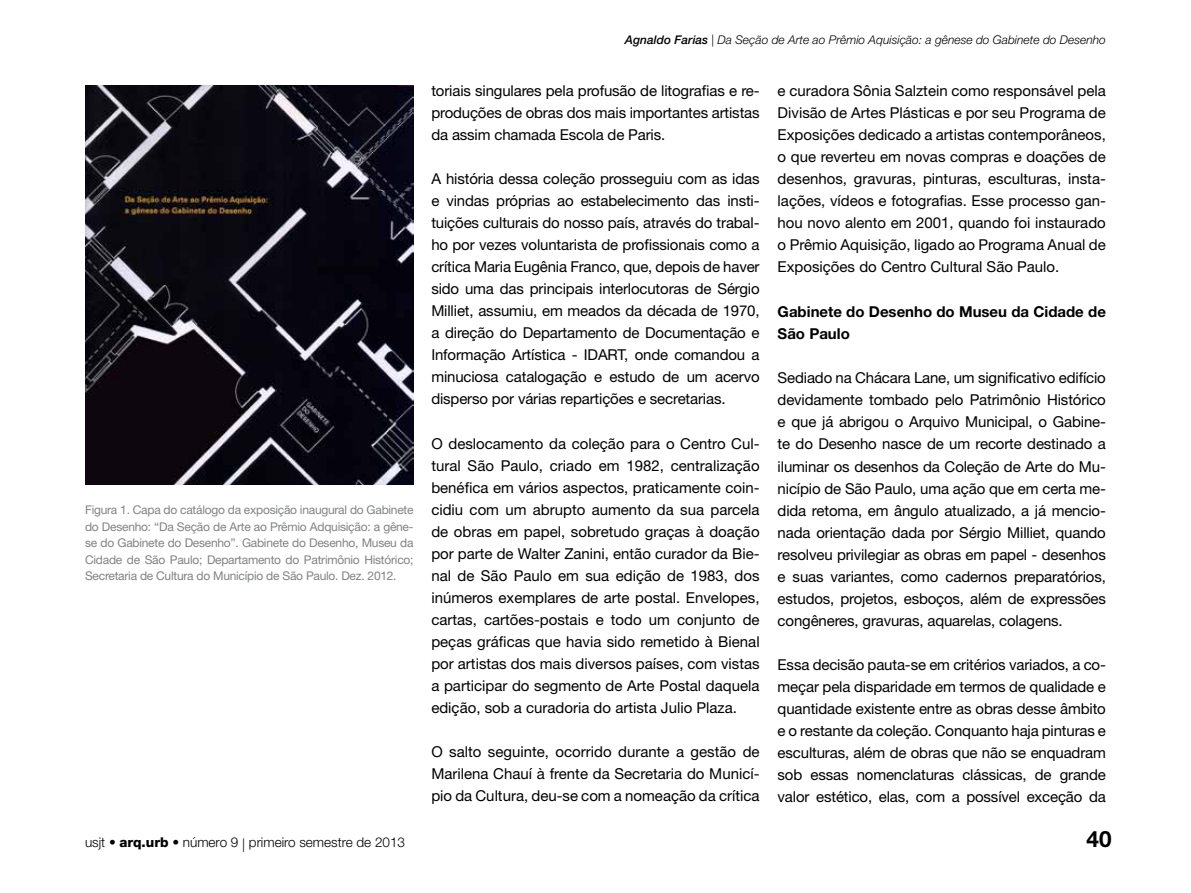
<style>
.page{position:relative;width:1191px;height:893px;background:#fff}
.page>*{position:absolute;margin:0;border:0;box-sizing:border-box;transform-origin:0 0}
.t1{font:700 22.5px "Helvetica Neue LT Std";color:#000}
.t2{font:15px/22px "Helvetica Neue LT Std";letter-spacing:-.01em;color:#000;text-align:justify}
.t3{font:700 15px/22.5px "Helvetica Neue LT Std";color:#000}
.t4{font:300 13.5px "Helvetica Neue LT Std";color:#000}
.t5{font:12px/16.5px "Helvetica Neue LT Std";letter-spacing:-.02em;color:#808285;text-align:justify}
.t6{font:italic 300 12px "Helvetica Neue LT Std";color:#000}
.s1{font-weight:800}
.s2{font-weight:500}
</style>
<div class="page">
<img style="left:85px;top:85px;width:328px;height:399px">
<p class="t5" style="left:85px;top:502px;width:330px">Figura 1. Capa do catálogo da exposição inaugural do Gabinete do Desenho: “Da Seção de Arte ao Prêmio Adquisição: a gêne&shy;se do Gabinete do Desenho”. Gabinete do Desenho, Museu da Cidade de São Paulo; Departamento do Patrimônio Histórico; Secretaria de Cultura do Município de São Paulo. Dez. 2012.</p>
<p class="t4" style="left:85px;top:834px;width:321px">usjt • <span class="s1">arq.urb</span> • número 9 | primeiro semestre de 2013</p>
<p class="t6" style="left:625px;top:33px;width:482px"><span class="s2">Agnaldo Farias</span> | Da Seção de Arte ao Prêmio Aquisição: a gênese do Gabinete do Desenho</p>
<p class="t2" style="left:431px;top:79px;width:330px">toriais singulares pela profusão de litografias e re&shy;produções de obras dos mais importantes artistas da assim chamada Escola de Paris.</p>
<p class="t2" style="left:431px;top:167px;width:330px">A história dessa coleção prosseguiu com as idas e vindas próprias ao estabelecimento das insti&shy;tuições culturais do nosso país, através do trabal&shy;ho por vezes voluntarista de profissionais como a crítica Maria Eugênia Franco, que, depois de haver sido uma das principais interlocutoras de Sérgio Milliet, assumiu, em meados da década de 1970, a direção do Departamento de Documentação e Informação Artística - IDART, onde comandou a minuciosa catalogação e estudo de um acervo disperso por várias repartições e secretarias.</p>
<p class="t2" style="left:431px;top:432px;width:330px">O deslocamento da coleção para o Centro Cul&shy;tural São Paulo, criado em 1982, centralização benéfica em vários aspectos, praticamente coin&shy;cidiu com um abrupto aumento da sua parcela de obras em papel, sobretudo graças à doação por parte de Walter Zanini, então curador da Bie&shy;nal de São Paulo em sua edição de 1983, dos inúmeros exemplares de arte postal. Envelopes, cartas, cartões-postais e todo um conjunto de peças gráficas que havia sido remetido à Bienal por artistas dos mais diversos países, com vistas a participar do segmento de Arte Postal daquela edição, sob a curadoria do artista Julio Plaza.</p>
<p class="t2" style="left:431px;top:741px;width:330px">O salto seguinte, ocorrido durante a gestão de Marilena Chauí à frente da Secretaria do Municí&shy;pio da Cultura, deu-se com a nomeação da crítica</p>
<p class="t2" style="left:777px;top:79px;width:330px">e curadora Sônia Salztein como responsável pela Divisão de Artes Plásticas e por seu Programa de Exposições dedicado a artistas contemporâneos, o que reverteu em novas compras e doações de desenhos, gravuras, pinturas, esculturas, insta&shy;lações, vídeos e fotografias. Esse processo gan&shy;hou novo alento em 2001, quando foi instaurado o Prêmio Aquisição, ligado ao Programa Anual de Exposições do Centro Cultural São Paulo.</p>
<p class="t3" style="left:777px;top:300px;width:330px">Gabinete do Desenho do Museu da Cidade de<br>São Paulo</p>
<p class="t2" style="left:777px;top:367px;width:330px">Sediado na Chácara Lane, um significativo edifício devidamente tombado pelo Patrimônio Histórico e que já abrigou o Arquivo Municipal, o Gabine&shy;te do Desenho nasce de um recorte destinado a iluminar os desenhos da Coleção de Arte do Mu&shy;nicípio de São Paulo, uma ação que em certa me&shy;dida retoma, em ângulo atualizado, a já mencio&shy;nada orientação dada por Sérgio Milliet, quando resolveu privilegiar as obras em papel - desenhos e suas variantes, como cadernos preparatórios, estudos, projetos, esboços, além de expressões congêneres, gravuras, aquarelas, colagens.</p>
<p class="t2" style="left:777px;top:653px;width:330px">Essa decisão pauta-se em critérios variados, a co&shy;meçar pela disparidade em termos de qualidade e quantidade existente entre as obras desse âmbito e o restante da coleção. Conquanto haja pinturas e esculturas, além de obras que não se enquadram sob essas nomenclaturas clássicas, de grande valor estético, elas, com a possível exceção da</p>
<h1 class="t1" style="left:1086px;top:825px;width:27px">40</h1>
</div>
